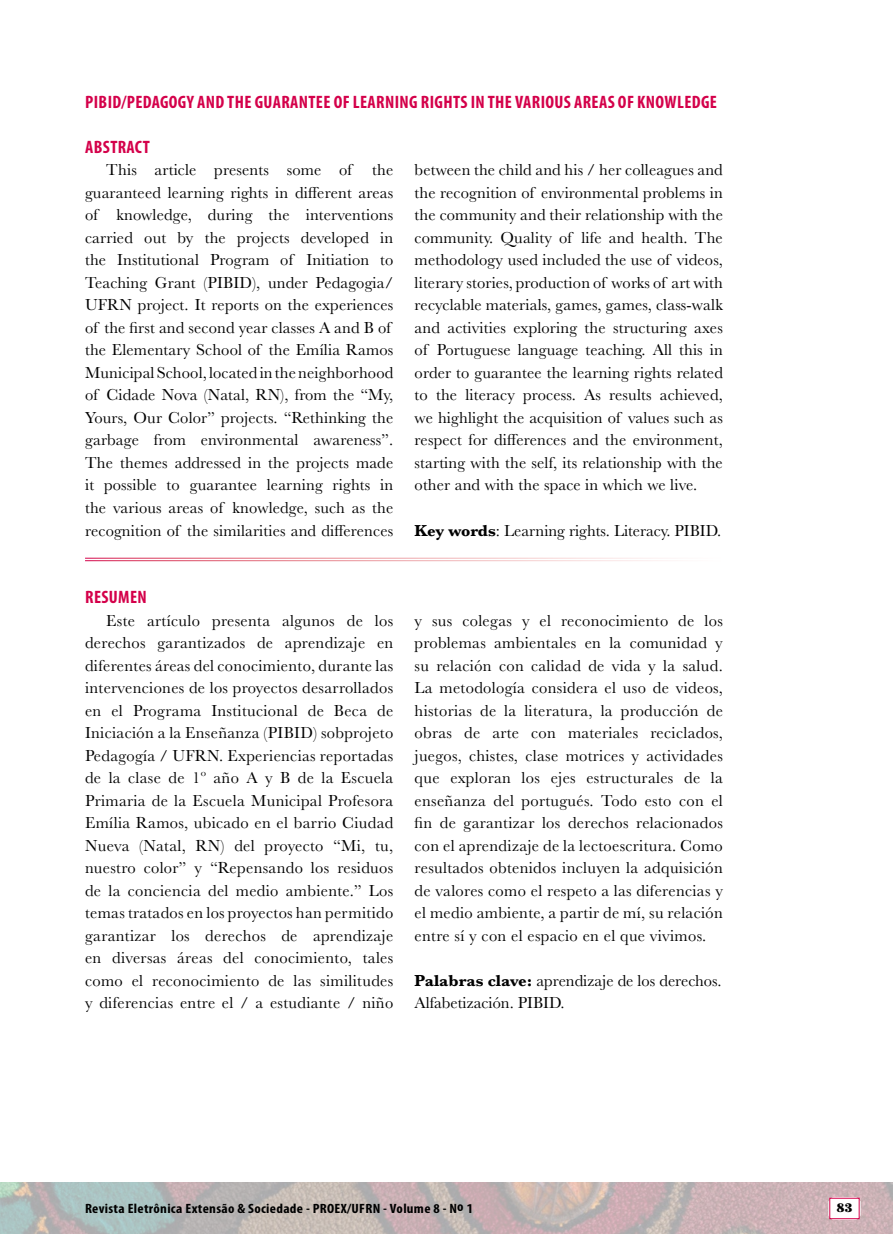
<style>
.page{position:relative;width:893px;height:1234px;background:#fff}
.page>*{position:absolute;margin:0;border:0;box-sizing:border-box;transform-origin:0 0}
.t1{font:700 condensed 18px "Myriad Pro";letter-spacing:.02em;color:#d4004a}
.t2{font:16.5px/22.5px "Baskerville";letter-spacing:.01em;color:#000;text-align:justify}
.t3{font:700 condensed 13.5px "Myriad Pro";letter-spacing:.02em;color:#000;scale:1.1 1}
.t4{font:12px "Escafina Low";color:#000;scale:1.1 1}
.s1{font-weight:700}
</style>
<div class="page">
<img style="left:0;top:1182px;width:893px;height:51px">
<svg style="left:828px;top:1196px;width:33px;height:23px"></svg>
<div style="left:829px;top:1197px;width:30px;height:21px;background:#fff"></div>
<p class="t1" style="left:85px;top:92px;width:633px">PIBID/PEDAGOGY AND THE GUARANTEE OF LEARNING RIGHTS IN THE VARIOUS AREAS OF KNOWLEDGE</p>
<p class="t1" style="left:85px;top:137px;width:66px">ABSTRACT</p>
<p class="t2" style="left:85px;top:159px;width:310px;text-align:left;text-indent:21px">This article presents some of the guaranteed learning rights in different areas of knowledge, during the interventions carried out by the projects developed in the Institutional Program of Initiation to Teaching Grant (PIBID), under Pedagogia/ UFRN project. It reports on the experiences of the first and second year classes A and B of the Elementary School of the Emília Ramos Municipal School, located in the neighborhood of Cidade Nova (Natal, RN), from the “My, Yours, Our Color” projects. “Rethinking the garbage from environmental awareness”.<br>The themes addressed in the projects made it possible to guarantee learning rights in the various areas of knowledge, such as the recognition of the similarities and differences</p>
<p class="t2" style="left:415px;top:159px;width:310px">between the child and his / her colleagues and the recognition of environmental problems in the community and their relationship with the community. Quality of life and health. The methodology used included the use of videos, literary stories, production of works of art with recyclable materials, games, games, class-walk and activities exploring the structuring axes of Portuguese language teaching. All this in order to guarantee the learning rights related to the literacy process. As results achieved, we highlight the acquisition of values such as respect for differences and the environment, starting with the self, its relationship with the other and with the space in which we live.</p>
<p class="t2" style="left:415px;top:519px;width:308px"><span class="s1">Key words</span>: Learning rights. Literacy. PIBID.</p>
<p class="t1" style="left:85px;top:587px;width:63px">RESUMEN</p>
<p class="t2" style="left:85px;top:609px;width:310px;text-indent:21px">Este artículo presenta algunos de los derechos garantizados de aprendizaje en diferentes áreas del conocimiento, durante las intervenciones de los proyectos desarrollados en el Programa Institucional de Beca de Iniciación a la Enseñanza (PIBID) sobprojeto Pedagogía / UFRN. Experiencias reportadas de la clase de 1º año A y B de la Escuela Primaria de la Escuela Municipal Profesora Emília Ramos, ubicado en el barrio Ciudad Nueva (Natal, RN) del proyecto “Mi, tu, nuestro color” y “Repensando los residuos de la conciencia del medio ambiente.” Los temas tratados en los proyectos han permitido garantizar los derechos de aprendizaje en diversas áreas del conocimiento, tales como el reconocimiento de las similitudes y diferencias entre el / a estudiante / niño</p>
<p class="t2" style="left:415px;top:609px;width:310px">y sus colegas y el reconocimiento de los problemas ambientales en la comunidad y su relación con calidad de vida y la salud.<br>La metodología considera el uso de videos, historias de la literatura, la producción de obras de arte con materiales reciclados, juegos, chistes, clase motrices y actividades que exploran los ejes estructurales de la enseñanza del portugués. Todo esto con el fin de garantizar los derechos relacionados con el aprendizaje de la lectoescritura. Como resultados obtenidos incluyen la adquisición de valores como el respeto a las diferencias y el medio ambiente, a partir de mí, su relación entre sí y con el espacio en el que vivimos.</p>
<p class="t2" style="left:415px;top:969px;width:308px"><span class="s1">Palabras clave:</span> aprendizaje de los derechos.<br>Alfabetización. PIBID.</p>
<p class="t3" style="left:85px;top:1200px;width:354px">Revista Eletrônica Extensão &amp; Sociedade - PROEX/UFRN - Volume 8 - No 1</p>
<p class="t4" style="left:837px;top:1199px;width:16px">83</p>
</div>
